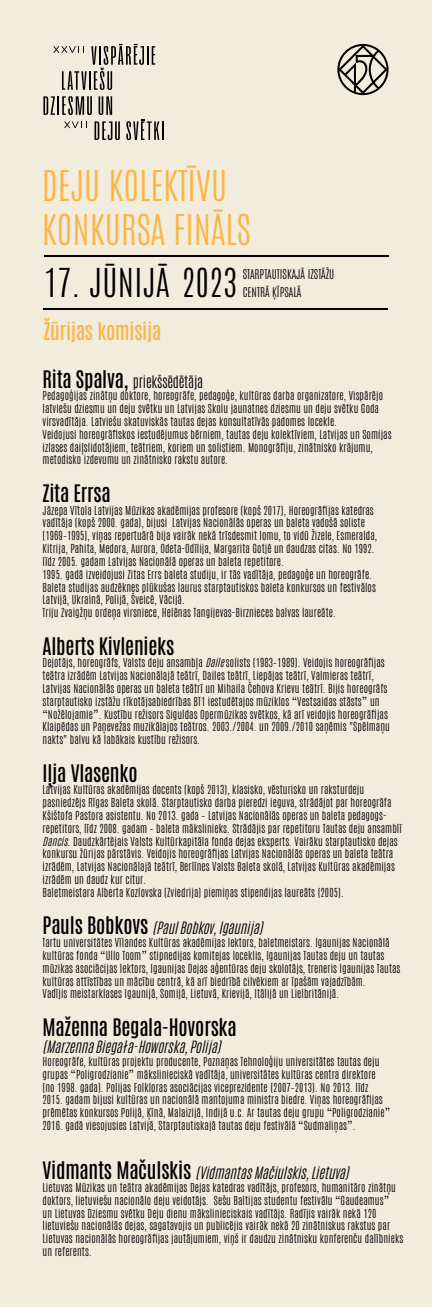
<style>
.page{position:relative;width:432px;height:1307px;background:#fff}
.page>*{position:absolute;margin:0;border:0;box-sizing:border-box;transform-origin:0 0}
.t1{font:100 36px/43.2px "Antonio";color:#fcb446}
.t2{font:100 33.84px "Antonio";letter-spacing:.01em;color:#000}
.t3{font:500 20.48px "Antonio";letter-spacing:-.01em;color:#000}
.t4{font:500 20.48px "Antonio";letter-spacing:-.01em;color:#fcb446}
.t5{font:italic 300 14.4px "Antonio Antonio";letter-spacing:-.01em;color:#000}
.t6{font:100 14.4px "Antonio";letter-spacing:-.01em;color:#000}
.t7{font:100 11.4px/17.6px "Antonio";color:#000}
.t8{font:100 10.56px/12.8px "Antonio";letter-spacing:.01em;color:#000}
.s1{font-weight:500;font-size:20.48px}
.s2{font-family:"Antonio Antonio";font-weight:300;font-style:italic}
.s3{font-family:"Antonio";font-weight:500;font-style:normal;font-size:20.48px}
</style>
<div class="page">
<div style="left:0;top:0;width:432px;height:1306px;background:#f1ecdc"></div>
<svg style="left:64px;top:121px;width:23px;height:7px"></svg>
<svg style="left:43px;top:96px;width:49px;height:19px"></svg>
<svg style="left:99px;top:96px;width:13px;height:19px"></svg>
<svg style="left:95px;top:121px;width:25px;height:19px"></svg>
<svg style="left:126px;top:119px;width:37px;height:21px"></svg>
<svg style="left:53px;top:44px;width:102px;height:46px"></svg>
<svg style="left:337px;top:44px;width:52px;height:51px"></svg>
<hr style="left:44px;top:255px;width:345px;height:2px;background:#000">
<hr style="left:43px;top:308px;width:345px;height:1px;background:#000">
<h1 class="t1" style="left:42px;top:165px;width:210px">DEJU KOLEKTĪVU<br>KONKURSA FINĀLS</h1>
<h2 class="t2" style="left:44px;top:258px;width:195px">17. JŪNIJĀ 2023</h2>
<p class="t7" style="left:243px;top:265px;width:93px">STARPTAUTISKAJĀ IZSTĀŽU<br>CENTRĀ ĶĪPSALĀ</p>
<h3 class="t4" style="left:43px;top:317px;width:119px">Žūrijas komisija</h3>
<h3 class="t6" style="left:43px;top:371px;width:162px"><span class="s1">Rita Spalva,</span> priekšsēdētāja</h3>
<p class="t8" style="left:43px;top:389px;width:351px">Pedagoģijas zinātņu doktore, horeogrāfe, pedagoģe, kultūras darba organizatore, Vispārējo latviešu dziesmu un deju svētku un Latvijas Skolu jaunatnes dziesmu un deju svētku Goda virsvadītāja. Latviešu skatuviskās tautas dejas konsultatīvās padomes locekle.<br>Veidojusi horeogrāfiskos iestudējumus bērniem, tautas deju kolektīviem, Latvijas un Somijas izlases daiļslidotājiem, teātriem, koriem un solistiem. Monogrāfiju, zinātnisko krājumu, metodisko izdevumu un zinātnisko rakstu autore.</p>
<h3 class="t3" style="left:43px;top:478px;width:70px">Zita Errsa</h3>
<p class="t8" style="left:43px;top:504px;width:336px">Jāzepa Vītola Latvijas Mūzikas akadēmijas profesore (kopš 2017), Horeogrāfijas katedras vadītāja (kopš 2000. gada), bijusi Latvijas Nacionālās operas un baleta vadošā soliste (1969–1995), viņas repertuārā bija vairāk nekā trīsdesmit lomu, to vidū Žizele, Esmeralda, Kitrija, Pahita, Medora, Aurora, Odeta-Odīlija, Margarita Gotjē un daudzas citas. No 1992. līdz 2005. gadam Latvijas Nacionālā operas un baleta repetitore.<br>1995. gadā izveidojusi Zitas Errs baleta studiju, ir tās vadītāja, pedagoģe un horeogrāfe.<br>Baleta studijas audzēknes plūkušas laurus starptautiskos baleta konkursos un festivālos Latvijā, Ukrainā, Polijā, Šveicē, Vācijā.<br>Triju Zvaigžņu ordeņa virsniece, Helēnas Tangijevas-Birznieces balvas laureāte.</p>
<h3 class="t3" style="left:43px;top:631px;width:133px">Alberts Kivlenieks</h3>
<p class="t8" style="left:43px;top:656px;width:349px">Dejotājs, horeogrāfs, Valsts deju ansambļa <span class="s2">Daile</span> solists (1983–1989). Veidojis horeogrāfijas teātra izrādēm Latvijas Nacionālajā teātrī, Dailes teātrī, Liepājas teātrī, Valmieras teātrī, Latvijas Nacionālās operas un baleta teātrī un Mihaila Čehova Krievu teātrī. Bijis horeogrāfs starptautisko izstāžu rīkotājsabiedrības BT1 iestudētajos mūziklos “Vestsaidas stāsts” un “Nožēlojamie”. Kustību režisors Siguldas Opermūzikas svētkos, kā arī veidojis horeogrāfijas Klaipēdas un Paņevežas muzikālajos teātros. 2003./2004. un 2009./2010 saņēmis "Spēlmaņu nakts" balvu kā labākais kustību režisors.</p>
<h3 class="t3" style="left:43px;top:758px;width:97px">Iļja Vlasenko</h3>
<p class="t8" style="left:43px;top:783px;width:361px">Latvijas Kultūras akadēmijas docents (kopš 2013), klasisko, vēsturisko un raksturdeju pasniedzējs Rīgas Baleta skolā. Starptautisko darba pieredzi ieguva, strādājot par horeogrāfa Kšištofa Pastora asistentu. No 2013. gada – Latvijas Nacionālās operas un baleta pedagogs&shy;repetitors, līdz 2008. gadam – baleta mākslinieks. Strādājis par repetitoru Tautas deju ansamblī <span class="s2">Dancis</span>. Daudzkārtējais Valsts Kultūrkapitāla fonda dejas eksperts. Vairāku starptautisko dejas konkursu žūrijas pārstāvis. Veidojis horeogrāfijas Latvijas Nacionālās operas un baleta teātra izrādēm, Latvijas Nacionālajā teātrī, Berlīnes Valsts Baleta skolā, Latvijas Kultūras akadēmijas izrādēm un daudz kur citur.<br>Baletmeistara Alberta Kozlovska (Zviedrija) piemiņas stipendijas laureāts (2005).</p>
<h3 class="t5" style="left:43px;top:917px;width:221px"><span class="s3">Pauls Bobkovs</span> (Paul Bobkov, Igaunija)</h3>
<p class="t8" style="left:43px;top:936px;width:359px">Tartu universitātes Vīlandes Kultūras akadēmijas lektors, baletmeistars. Igaunijas Nacionālā kultūras fonda “Ullo Toom” stipnedijas komitejas loceklis, Igaunijas Tautas deju un tautas mūzikas asociācijas lektors, Igaunijas Dejas aģentūras deju skolotājs, treneris Igaunijas Tautas kultūras attīstības un mācību centrā, kā arī biedrībā cilvēkiem ar īpašām vajadzībām.<br>Vadījis meistarklases Igaunijā, Somijā, Lietuvā, Krievijā, Itālijā un Lielbritānijā.</p>
<h3 class="t3" style="left:43px;top:1012px;width:196px">Maženna Begala-Hovorska</h3>
<h3 class="t5" style="left:43px;top:1036px;width:179px">(Marzenna Biegała-Howorska, Polija)</h3>
<p class="t8" style="left:43px;top:1054px;width:349px">Horeogrāfe, kultūras projektu producente, Poznaņas Tehnoloģiju universitātes tautas deju grupas “Poligrodzianie” mākslinieciskā vadītāja, universitātes kultūras centra direktore (no 1998. gada). Polijas Folkloras asociācijas viceprezidente (2007–2013). No 2013. līdz 2015. gadam bijusi kultūras un nacionālā mantojuma ministra biedre. Viņas horeogrāfijas prēmētas konkursos Polijā, Ķīnā, Malaizijā, Indijā u.c. Ar tautas deju grupu “Poligrodzianie” 2016. gadā viesojusies Latvijā, Starptautiskajā tautas deju festivālā “Sudmaliņas”.</p>
<h3 class="t5" style="left:43px;top:1162px;width:308px"><span class="s3">Vidmants Mačulskis</span> (Vidmantas Mačiulskis, Lietuva)</h3>
<p class="t8" style="left:43px;top:1180px;width:362px">Lietuvas Mūzikas un teātra akadēmijas Dejas katedras vadītājs, profesors, humanitāro zinātņu doktors, lietuviešu nacionālo deju veidotājs. Sešu Baltijas studentu festivālu “Gaudeamus”<br>un Lietuvas Dziesmu svētku Deju dienu mākslinieciskais vadītājs. Radījis vairāk nekā 120 lietuviešu nacionālās dejas, sagatavojis un publicējis vairāk nekā 20 zinātniskus rakstus par Lietuvas nacionālās horeogrāfijas jautājumiem, viņš ir daudzu zinātnisku konferenču dalībnieks un referents.</p>
</div>
